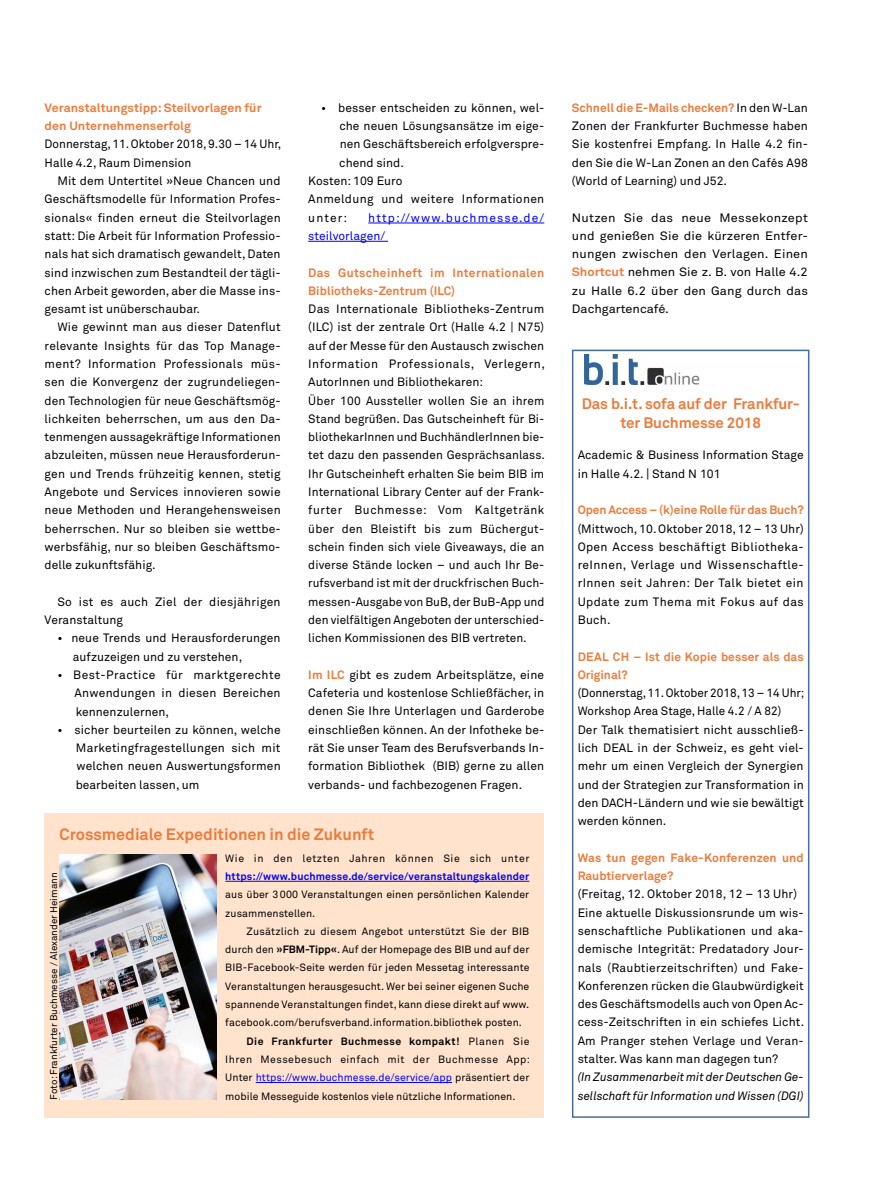
<style>
.page{position:relative;width:893px;height:1191px;background:#fff}
.page>*{position:absolute;margin:0;border:0;box-sizing:border-box;transform-origin:0 0}
.t1{font:700 16.2px "Akkurat Pro";color:#ec7b3c}
.t2{font:700 15px/18.9px "Akkurat Pro";letter-spacing:-.005em;color:#ec7b3c;text-align:center}
.t3{font:12px/18.3px "Akkurat Pro";letter-spacing:.005em;color:#000;text-align:justify}
.t4{font:12px/18.3px "Akkurat Pro";letter-spacing:.005em;color:#000;text-align:justify;scale:1.06 1}
.t5{font:700 12px/18.3px "Akkurat Pro";letter-spacing:.005em;color:#ec7b3c}
.t6{font:12px/18.3px "Akkurat Pro";letter-spacing:.025em;color:#000}
.t7{font:italic 12px/18.3px "Akkurat Pro";color:#000}
.t8{font:700 12px/18.3px "Akkurat Pro";letter-spacing:.03em;color:#ec7b3c}
.t9{font:700 12px/18.3px "Akkurat Pro";letter-spacing:.005em;color:#ec7b3c;scale:1.04 1}
.t10{font:12px/18.3px "Akkurat Pro";letter-spacing:.085em;color:#00f}
.t11{font:10.5px/18.3px "Akkurat Pro";letter-spacing:.005em;color:#000}
.t12{font:700 10.5px "Akkurat Pro";letter-spacing:.015em;color:#00f}
.t13{font:10.5px "Akkurat Pro";letter-spacing:.005em;color:#00f}
.t14{font:10.5px "Akkurat Pro";letter-spacing:.045em;color:#000}
.t15{font:700 10.5px "Akkurat Pro";letter-spacing:.045em;color:#000}
.t16{font:10.5px "Akkurat Pro";letter-spacing:.055em;color:#000}
.t17{font:9.75px "Akkurat Pro";color:#000}
.s1{font-weight:700;color:#ec7b3c}
.s2{font-weight:700}
.s3{font-weight:400}
.s4{color:#000}
.s5{font-size:12.75px}
</style>
<div class="page">
<hr style="left:368px;top:223px;width:176px;height:1px;background:#00f">
<hr style="left:308px;top:241px;width:80px;height:1px;background:#00f">
<div style="left:572px;top:350px;width:237px;height:767px;border:2px solid #476c9d"></div>
<img style="left:584px;top:354px;width:116px;height:30px">
<div style="left:45px;top:813px;width:499px;height:304px;background:#ffe3cd"></div>
<hr style="left:225px;top:881px;width:304px;height:1px;background:#00f">
<hr style="left:256px;top:1082px;width:196px;height:1px;background:#00f">
<img style="left:60px;top:855px;width:157px;height:244px">
<p class="t9" style="left:45px;top:98px;width:210px">Veranstaltungstipp: Steilvorlagen für den Unternehmenserfolg</p>
<p class="t3" style="left:45px;top:135px;width:238px">Donnerstag, 11. Oktober 2018, 9.30 – 14 Uhr,<br>Halle 4.2, Raum Dimension</p>
<p class="t3" style="left:45px;top:172px;width:238px;text-indent:13px">Mit dem Untertitel »Neue Chancen und Geschäftsmodelle für Information Profes&shy;sionals« finden erneut die Steilvorlagen statt: Die Arbeit für Information Professio&shy;nals hat sich dramatisch gewandelt, Daten sind inzwischen zum Bestandteil der tägli&shy;chen Arbeit geworden, aber die Masse ins&shy;gesamt ist unüberschaubar.</p>
<p class="t3" style="left:45px;top:318px;width:238px;text-indent:13px">Wie gewinnt man aus dieser Datenflut relevante Insights für das Top Manage&shy;ment? Information Professionals müs&shy;sen die Konvergenz der zugrundeliegen&shy;den Technologien für neue Geschäftsmög&shy;lichkeiten beherrschen, um aus den Da&shy;tenmengen aussagekräftige Informationen abzuleiten, müssen neue Herausforderun&shy;gen und Trends frühzeitig kennen, stetig Angebote und Services innovieren sowie neue Methoden und Herangehensweisen beherrschen. Nur so bleiben sie wettbe&shy;werbsfähig, nur so bleiben Geschäftsmo&shy;delle zukunftsfähig.</p>
<p class="t6" style="left:45px;top:592px;width:238px;text-indent:13px">So ist es auch Ziel der diesjährigen<br>Veranstaltung</p>
<p class="t3" style="left:73px;top:629px;width:209px;text-indent:-15px">• neue Trends und Herausforderungen aufzuzeigen und zu verstehen,</p>
<p class="t3" style="left:75px;top:665px;width:208px;text-indent:-17px">• Best-Practice für marktgerechte Anwendungen in diesen Bereichen kennenzulernen,</p>
<p class="t3" style="left:76px;top:720px;width:207px;text-indent:-18px">• sicher beurteilen zu können, welche Marketingfragestellungen sich mit welchen neuen Auswertungsformen bearbeiten lassen, um</p>
<p class="t3" style="left:321px;top:99px;width:225px">• besser entscheiden zu können, wel-</p>
<p class="t3" style="left:339px;top:117px;width:206px">che neuen Lösungsansätze im eige-</p>
<p class="t3" style="left:340px;top:135px;width:206px">nen Geschäftsbereich erfolgverspre-</p>
<p class="t3" style="left:339px;top:153px;width:66px">chend sind.</p>
<p class="t3" style="left:308px;top:172px;width:96px">Kosten: 109 Euro</p>
<p class="t6" style="left:308px;top:190px;width:237px">Anmeldung und weitere Informationen</p>
<p class="t3" style="left:308px;top:208px;width:40px">unter:</p>
<p class="t10" style="left:308px;top:208px;width:238px;text-indent:60px">http://www.buchmesse.de/ steilvorlagen/</p>
<p class="t8" style="left:308px;top:263px;width:238px">Das Gutscheinheft im Internationalen<br>Bibliotheks-Zentrum (ILC)</p>
<p class="t3" style="left:308px;top:300px;width:238px;text-align:left">Das Internationale Bibliotheks-Zentrum (ILC) ist der zentrale Ort (Halle 4.2 | N75) auf der Messe für den Austausch zwischen Information Professionals, Verlegern, AutorInnen und Bibliothekaren:<br>Über 100 Aussteller wollen Sie an ihrem Stand begrüßen. Das Gutscheinheft für Bi&shy;bliothekarInnen und BuchhändlerInnen bie&shy;tet dazu den passenden Gesprächsanlass.<br>Ihr Gutscheinheft erhalten Sie beim BIB im International Library Center auf der Frank&shy;furter Buchmesse: Vom Kaltgetränk über den Bleistift bis zum Büchergut&shy;schein finden sich viele Giveaways, die an diverse Stände locken – und auch Ihr Be&shy;rufsverband ist mit der druckfrischen Buch&shy;messen-Ausgabe von BuB, der BuB-App und den vielfältigen Angeboten der unterschied&shy;lichen Kommissionen des BIB vertreten.</p>
<p class="t3" style="left:308px;top:665px;width:238px"><span class="s1">Im ILC</span> gibt es zudem Arbeitsplätze, eine Cafeteria und kostenlose Schließfächer, in denen Sie Ihre Unterlagen und Garderobe einschließen können. An der Infotheke be&shy;rät Sie unser Team des Berufsverbands In&shy;formation Bibliothek (BIB) gerne zu allen verbands- und fachbezogenen Fragen.</p>
<h1 class="t1" style="left:60px;top:824px;width:316px">Crossmediale Expeditionen in die Zukunft</h1>
<p class="t16" style="left:225px;top:852px;width:306px">Wie in den letzten Jahren können Sie sich unter</p>
<p class="t12" style="left:225px;top:870px;width:306px">https://www.buchmesse.de/service/veranstaltungskalender</p>
<p class="t11" style="left:225px;top:885px;width:305px">aus über 3 000 Veranstaltungen einen persönlichen Kalender zusammenstellen.</p>
<p class="t11" style="left:247px;top:922px;width:284px">Zusätzlich zu diesem Angebot unterstützt Sie der BIB</p>
<p class="t11" style="left:225px;top:940px;width:306px">durch den <span class="s2">»FBM-Tipp«</span>. Auf der Homepage des BIB und auf der</p>
<p class="t11" style="left:225px;top:958px;width:306px">BIB-Facebook-Seite werden für jeden Messetag interessante</p>
<p class="t11" style="left:225px;top:977px;width:306px">Veranstaltungen herausgesucht. Wer bei seiner eigenen Suche</p>
<p class="t11" style="left:225px;top:995px;width:306px">spannende Veranstaltungen findet, kann diese direkt auf www.</p>
<p class="t11" style="left:225px;top:1013px;width:298px">facebook.com/berufsverband.information.bibliothek posten.</p>
<p class="t15" style="left:247px;top:1034px;width:284px">Die Frankfurter Buchmesse kompakt! <span class="s3">Planen Sie</span></p>
<p class="t14" style="left:225px;top:1053px;width:306px">Ihren Messebesuch einfach mit der Buchmesse App:</p>
<p class="t13" style="left:225px;top:1071px;width:306px"><span class="s4">Unter</span> https://www.buchmesse.de/service/app <span class="s4">präsentiert der</span></p>
<p class="t17" style="left:48px;top:1099px;width:228px;rotate:-90deg">Foto: Frankfurter Buchmesse / Alexander Heimann</p>
<p class="t11" style="left:225px;top:1086px;width:292px">mobile Messeguide kostenlos viele nützliche Informationen.</p>
<p class="t3" style="left:572px;top:99px;width:238px"><span class="s1">Schnell die E-Mails checken?</span> In den W-Lan Zonen der Frankfurter Buchmesse haben Sie kostenfrei Empfang. In Halle 4.2 fin&shy;den Sie die W-Lan Zonen an den Cafés A98 (World of Learning) und J52.</p>
<p class="t4" style="left:572px;top:208px;width:224px">Nutzen Sie das neue Messekonzept und genießen Sie die kürzeren Entfer&shy;nungen zwischen den Verlagen. Einen <span class="s1">Shortcut</span> nehmen Sie z. B. von Halle 4.2 zu Halle 6.2 über den Gang durch das Dachgartencafé.</p>
<p class="t2" style="left:582px;top:394px;width:219px">Das b.i.t. sofa auf der Frankfur&shy;ter Buchmesse 2018</p>
<p class="t3" style="left:578px;top:446px;width:227px">Academic &amp; Business Information Stage in Halle 4.2. <span class="s5">|</span> Stand N 101</p>
<p class="t5" style="left:578px;top:501px;width:228px">Open Access – (k)eine Rolle für das Buch?</p>
<p class="t3" style="left:578px;top:519px;width:228px">(Mittwoch, 10. Oktober 2018, 12 – 13 Uhr)<br>Open Access beschäftigt Bibliotheka&shy;reInnen, Verlage und Wissenschaftle&shy;rInnen seit Jahren: Der Talk bietet ein Update zum Thema mit Fokus auf das Buch.</p>
<p class="t5" style="left:578px;top:647px;width:227px">DEAL CH – Ist die Kopie besser als das<br>Original?</p>
<p class="t3" style="left:578px;top:684px;width:228px;text-align:left">(Donnerstag, 11. Oktober 2018, 13 – 14 Uhr; Workshop Area Stage, Halle 4.2 / A 82)<br>Der Talk thematisiert nicht ausschließ&shy;lich DEAL in der Schweiz, es geht viel&shy;mehr um einen Vergleich der Synergien und der Strategien zur Transformation in den DACH-Ländern und wie sie bewältigt werden können.</p>
<p class="t5" style="left:578px;top:848px;width:227px">Was tun gegen Fake-Konferenzen und<br>Raubtierverlage?</p>
<p class="t3" style="left:578px;top:885px;width:228px;text-align:left">(Freitag, 12. Oktober 2018, 12 – 13 Uhr)<br>Eine aktuelle Diskussionsrunde um wis&shy;senschaftliche Publikationen und aka&shy;demische Integrität: Predatadory Jour&shy;nals (Raubtierzeitschriften) und Fake-Konferenzen rücken die Glaubwürdigkeit des Geschäftsmodells auch von Open Ac&shy;cess-Zeitschriften in ein schiefes Licht.<br>Am Pranger stehen Verlage und Veran&shy;stalter. Was kann man dagegen tun?</p>
<p class="t7" style="left:578px;top:1068px;width:227px">(In Zusammenarbeit mit der Deutschen Ge&shy;sellschaft für Information und Wissen (DGI)</p>
</div>
